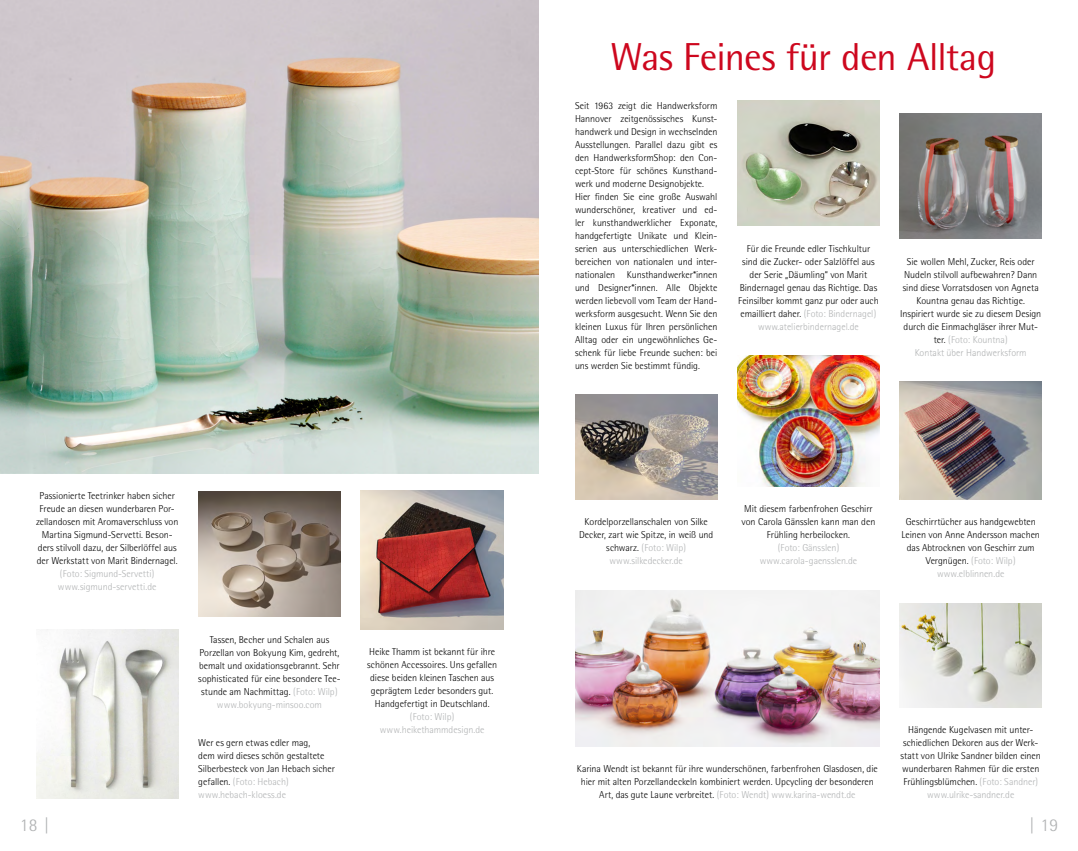
<style>
.page{position:relative;width:1078px;height:851px;background:#fff}
.page>*{position:absolute;margin:0;border:0;box-sizing:border-box;transform-origin:0 0}
.t1{font:39px "Rotis Semi Sans";letter-spacing:-.015em;color:#cd071e}
.t2{font:300 18px "Rotis Semi Sans";color:#b1b3b4}
.t3{font:300 10px/13px "Rotis Semi Sans";color:#000;text-align:center}
.t4{font:300 10px/13px "Rotis Semi Sans";color:#b1b3b4;text-align:center}
.t5{font:300 10px "Rotis Sans Serif";color:#b1b3b4}
.s1{color:#b1b3b4}
</style>
<div class="page">
<img style="left:0;top:0;width:539px;height:473px">
<img style="left:198px;top:491px;width:142px;height:125px">
<img style="left:899px;top:114px;width:142px;height:124px">
<img style="left:899px;top:382px;width:142px;height:117px">
<img style="left:360px;top:490px;width:143px;height:139px">
<img style="left:737px;top:356px;width:142px;height:130px">
<img style="left:575px;top:590px;width:304px;height:156px">
<img style="left:737px;top:101px;width:142px;height:125px">
<img style="left:899px;top:603px;width:142px;height:104px">
<img style="left:575px;top:395px;width:142px;height:104px">
<img style="left:36px;top:629px;width:142px;height:169px">
<h1 class="t1" style="left:610px;top:34px;width:387px">Was Feines für den Alltag</h1>
<p class="t3" style="left:36px;top:489px;width:144px">Passionierte Teetrinker haben sicher Freude an diesen wunderbaren Por&shy;zellandosen mit Aromaverschluss von Martina Sigmund-Servetti. Beson&shy;ders stilvoll dazu, der Silberlöffel aus der Werkstatt von Marit Bindernagel.</p>
<p class="t4" style="left:58px;top:567px;width:100px;text-align:left">(Foto: Sigmund-Servetti) www.sigmund-servetti.de</p>
<p class="t3" style="left:198px;top:632px;width:144px">Tassen, Becher und Schalen aus Porzellan von Bokyung Kim, gedreht, bemalt und oxidationsgebrannt. Sehr sophisticated für eine besondere Tee&shy;stunde am Nachmittag. <span class="s1">(Foto: Wilp) www.bokyung-minsoo.com</span></p>
<p class="t3" style="left:198px;top:736px;width:138px;text-align:left">Wer es gern etwas edler mag,<br>dem wird dieses schön gestaltete<br>Silberbesteck von Jan Hebach sicher gefallen. <span class="s1">(Foto: Hebach) www.hebach-kloess.de</span></p>
<p class="t3" style="left:367px;top:645px;width:131px">Heike Thamm ist bekannt für ihre schönen Accessoires. Uns gefallen diese beiden kleinen Taschen aus geprägtem Leder besonders gut.<br>Handgefertigt in Deutschland.</p>
<p class="t4" style="left:380px;top:710px;width:106px">(Foto: Wilp) www.heikethammdesign.de</p>
<p class="t3" style="left:575px;top:99px;width:144px;text-align:left">Seit 1963 zeigt die Handwerksform Hannover zeitgenössisches Kunst&shy;handwerk und Design in wechselnden Ausstellungen. Parallel dazu gibt es den HandwerksformShop: den Con&shy;cept-Store für schönes Kunsthand&shy;werk und moderne Designobjekte.<br>Hier finden Sie eine große Auswahl wunderschöner, kreativer und ed&shy;ler kunsthandwerklicher Exponate, handgefertigte Unikate und Klein&shy;serien aus unterschiedlichen Werk&shy;bereichen von nationalen und inter&shy;nationalen Kunsthandwerker*innen und Designer*innen. Alle Objekte werden liebevoll vom Team der Hand&shy;werksform ausgesucht. Wenn Sie den kleinen Luxus für Ihren persönlichen Alltag oder ein ungewöhnliches Ge&shy;schenk für liebe Freunde suchen: bei uns werden Sie bestimmt fündig.</p>
<p class="t3" style="left:738px;top:242px;width:142px">Für die Freunde edler Tischkultur sind die Zucker- oder Salzlöffel aus der Serie „Däumling“ von Marit Bindernagel genau das Richtige. Das Feinsilber kommt ganz pur oder auch emailliert daher. <span class="s1">(Foto: Bindernagel)</span></p>
<p class="t5" style="left:758px;top:321px;width:102px">www.atelierbindernagel.de</p>
<p class="t3" style="left:899px;top:255px;width:143px">Sie wollen Mehl, Zucker, Reis oder<br>Nudeln stilvoll aufbewahren? Dann sind diese Vorratsdosen von Agneta<br>Kountna genau das Richtige.<br>Inspiriert wurde sie zu diesem Design durch die Einmachgläser ihrer Mut&shy;ter. <span class="s1">(Foto: Kountna)</span></p>
<p class="t5" style="left:914px;top:347px;width:113px">Kontakt über Handwerksform</p>
<p class="t3" style="left:579px;top:515px;width:136px">Kordelporzellanschalen von Silke<br>Decker, zart wie Spitze, in weiß und schwarz. <span class="s1">(Foto: Wilp) www.silkedecker.de</span></p>
<p class="t3" style="left:741px;top:502px;width:135px">Mit diesem farbenfrohen Geschirr von Carola Gänsslen kann man den<br>Frühling herbeilocken.</p>
<p class="t4" style="left:759px;top:541px;width:99px">(Foto: Gänsslen) www.carola-gaensslen.de</p>
<p class="t3" style="left:901px;top:515px;width:140px">Geschirrtücher aus handgewebten<br>Leinen von Anne Andersson machen das Abtrocknen von Geschirr zum<br>Vergnügen. <span class="s1">(Foto: Wilp) www.elblinnen.de</span></p>
<p class="t3" style="left:576px;top:762px;width:302px">Karina Wendt ist bekannt für ihre wunderschönen, farbenfrohen Glasdosen, die hier mit alten Porzellandeckeln kombiniert werden. Upcycling der besonderen<br>Art, das gute Laune verbreitet. <span class="s1">(Foto: Wendt) www.karina-wendt.de</span></p>
<p class="t3" style="left:900px;top:723px;width:142px">Hängende Kugelvasen mit unter&shy;schiedlichen Dekoren aus der Werk&shy;statt von Ulrike Sandner bilden einen wunderbaren Rahmen für die ersten Frühlingsblümchen. <span class="s1">(Foto: Sandner) www.ulrike-sandner.de</span></p>
<h2 class="t2" style="left:20px;top:814px;width:30px">18 |</h2>
<h2 class="t2" style="left:1029px;top:814px;width:30px">| 19</h2>
</div>
